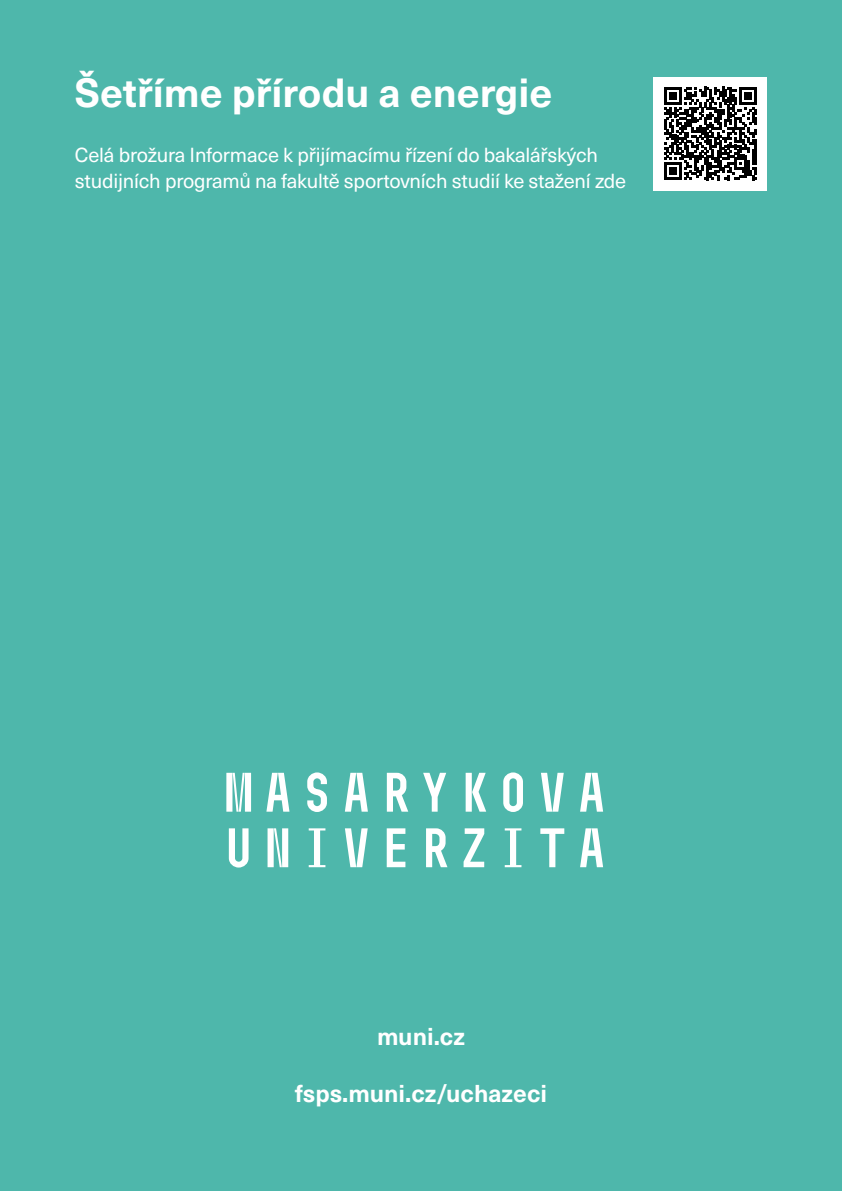
<style>
.page{position:relative;width:842px;height:1191px;background:#4eb7ab}
.page>*{position:absolute;margin:0;border:0;box-sizing:border-box;transform-origin:0 0}
.t1{font:700 40px "Neue Haas Unica Pro";color:#fff}
.t2{font:700 24px "Neue Haas Unica Pro";color:#fff}
.t3{font:20px/26px "Neue Haas Unica Pro";letter-spacing:-.01em;color:#fff}
</style>
<div class="page">
<svg style="left:229px;top:828px;width:374px;height:39px"></svg>
<svg style="left:226px;top:772px;width:377px;height:40px"></svg>
<div style="left:654px;top:77px;width:113px;height:113px;background:#fff"></div>
<svg style="left:664px;top:87px;width:93px;height:93px"></svg>
<h1 class="t1" style="left:75px;top:69px;width:479px">Šetříme přírodu a energie</h1>
<p class="t3" style="left:75px;top:142px;width:553px">Celá brožura Informace k přijímacímu řízení do bakalářských studijních programů na fakultě sportovních studií ke stažení zde</p>
<p class="t2" style="left:377px;top:1021px;width:89px">muni.cz</p>
<p class="t2" style="left:295px;top:1079px;width:254px">fsps.muni.cz/uchazeci</p>
</div>
